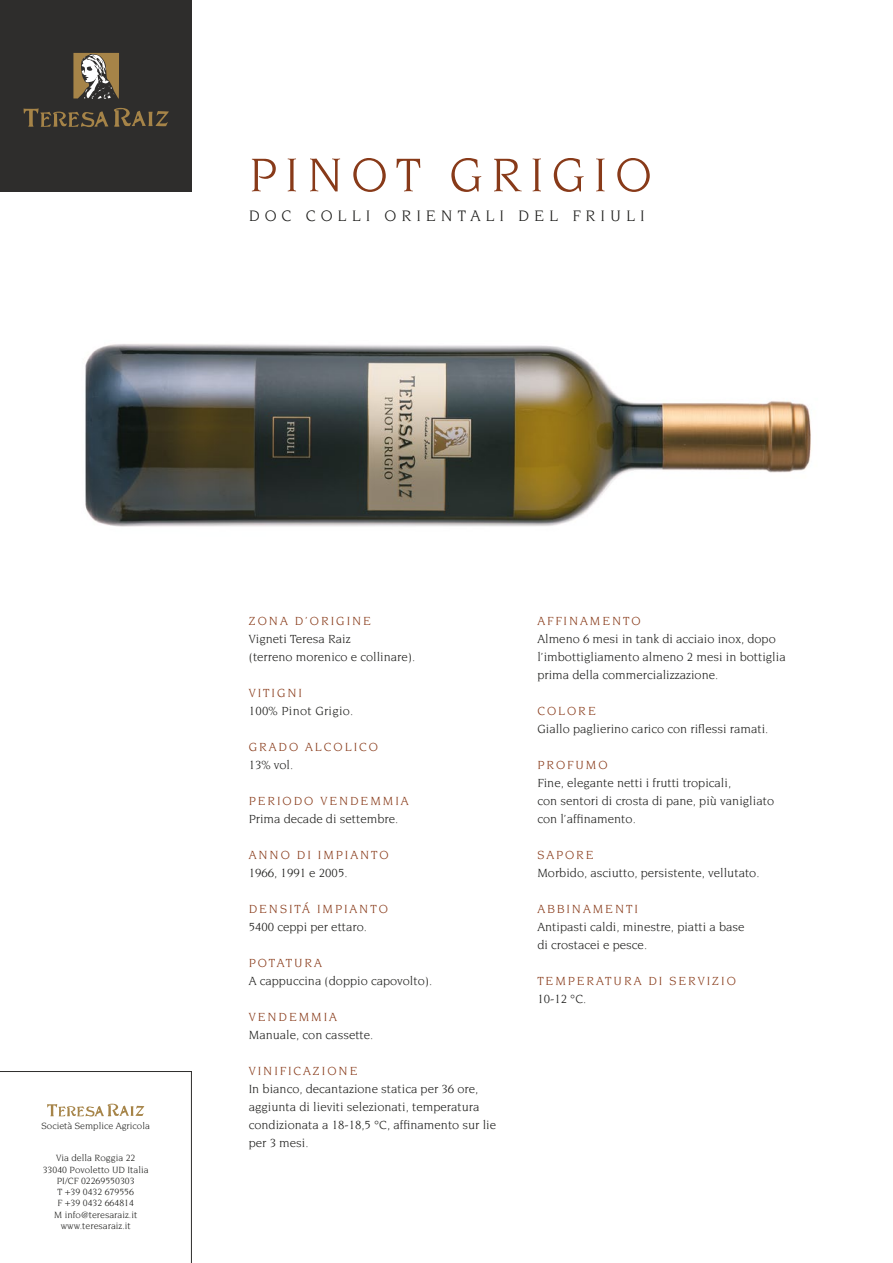
<style>
.page{position:relative;width:893px;height:1263px;background:#fff}
.page>*{position:absolute;margin:0;border:0;box-sizing:border-box;transform-origin:0 0}
.t1{font:51px "Novarese Std";letter-spacing:.15em;color:#883a19}
.t2{font:16.5px "Novarese Std";letter-spacing:.3em;color:#1d1d1b}
.t3{font:12.75px/18px "Novarese Std";color:#1d1d1b}
.t4{font:12.75px "Novarese Std";letter-spacing:.15em;color:#883a19}
.t5{font:12.75px "Novarese Std";letter-spacing:.02em;color:#1d1d1b}
.t6{font:9.75px/11.2px "Novarese Std";color:#1d1d1b;text-align:center}
</style>
<div class="page">
<div style="left:0;top:0;width:191px;height:191px;background:#2e2d2c"></div>
<svg style="left:24px;top:108px;width:145px;height:19px"></svg>
<svg style="left:73px;top:53px;width:46px;height:46px"></svg>
<svg style="left:0;top:1071px;width:192px;height:192px"></svg>
<img style="left:85px;top:344px;width:726px;height:183px">
<h1 class="t1" style="left:249px;top:147px;width:405px">PINOT GRIGIO</h1>
<p class="t2" style="left:249px;top:207px;width:398px">DOC COLLI ORIENTALI DEL FRIULI</p>
<p class="t6" style="left:42px;top:1120px;width:110px">Società Semplice Agricola</p>
<p class="t6" style="left:43px;top:1152px;width:107px">Via della Roggia 22<br>33040 Povoletto UD Italia<br>PI/CF 02269550303<br>T +39 0432 679556<br>F +39 0432 664814<br>M info@teresaraiz.it www.teresaraiz.it</p>
<p class="t4" style="left:249px;top:614px;width:124px">ZONA D’ORIGINE</p>
<p class="t3" style="left:249px;top:630px;width:168px">Vigneti Teresa Raiz<br>(terreno morenico e collinare).</p>
<p class="t4" style="left:249px;top:686px;width:55px">VITIGNI</p>
<p class="t5" style="left:249px;top:704px;width:106px">100% Pinot Grigio.</p>
<p class="t4" style="left:249px;top:740px;width:131px">GRADO ALCOLICO</p>
<p class="t3" style="left:249px;top:756px;width:46px">13% vol.</p>
<p class="t4" style="left:249px;top:794px;width:161px">PERIODO VENDEMMIA</p>
<p class="t3" style="left:249px;top:810px;width:151px">Prima decade di settembre.</p>
<p class="t4" style="left:249px;top:848px;width:141px">ANNO DI IMPIANTO</p>
<p class="t3" style="left:249px;top:864px;width:100px">1966, 1991 e 2005.</p>
<p class="t4" style="left:249px;top:902px;width:141px">DENSITÁ IMPIANTO</p>
<p class="t3" style="left:249px;top:918px;width:120px">5400 ceppi per ettaro.</p>
<p class="t4" style="left:249px;top:956px;width:75px">POTATURA</p>
<p class="t3" style="left:249px;top:972px;width:185px">A cappuccina (doppio capovolto).</p>
<p class="t4" style="left:249px;top:1010px;width:90px">VENDEMMIA</p>
<p class="t3" style="left:249px;top:1026px;width:126px">Manuale, con cassette.</p>
<p class="t4" style="left:249px;top:1064px;width:110px">VINIFICAZIONE</p>
<p class="t3" style="left:249px;top:1080px;width:249px">In bianco, decantazione statica per 36 ore, aggiunta di lieviti selezionati, temperatura condizionata a 18-18,5 °C, affinamento sur lie per 3 mesi.</p>
<p class="t4" style="left:537px;top:614px;width:105px">AFFINAMENTO</p>
<p class="t3" style="left:537px;top:630px;width:250px">Almeno 6 mesi in tank di acciaio inox, dopo l’imbottigliamento almeno 2 mesi in bottiglia prima della commercializzazione.</p>
<p class="t4" style="left:537px;top:704px;width:60px">COLORE</p>
<p class="t3" style="left:537px;top:720px;width:233px">Giallo paglierino carico con riflessi ramati.</p>
<p class="t4" style="left:537px;top:758px;width:72px">PROFUMO</p>
<p class="t3" style="left:537px;top:774px;width:238px">Fine, elegante netti i frutti tropicali,<br>con sentori di crosta di pane, più vanigliato con l’affinamento.</p>
<p class="t4" style="left:537px;top:848px;width:58px">SAPORE</p>
<p class="t3" style="left:537px;top:864px;width:224px">Morbido, asciutto, persistente, vellutato.</p>
<p class="t4" style="left:537px;top:902px;width:102px">ABBINAMENTI</p>
<p class="t3" style="left:537px;top:918px;width:209px">Antipasti caldi, minestre, piatti a base di crostacei e pesce.</p>
<p class="t4" style="left:537px;top:974px;width:200px">TEMPERATURA DI SERVIZIO</p>
<p class="t3" style="left:537px;top:990px;width:51px">10-12 °C.</p>
</div>
